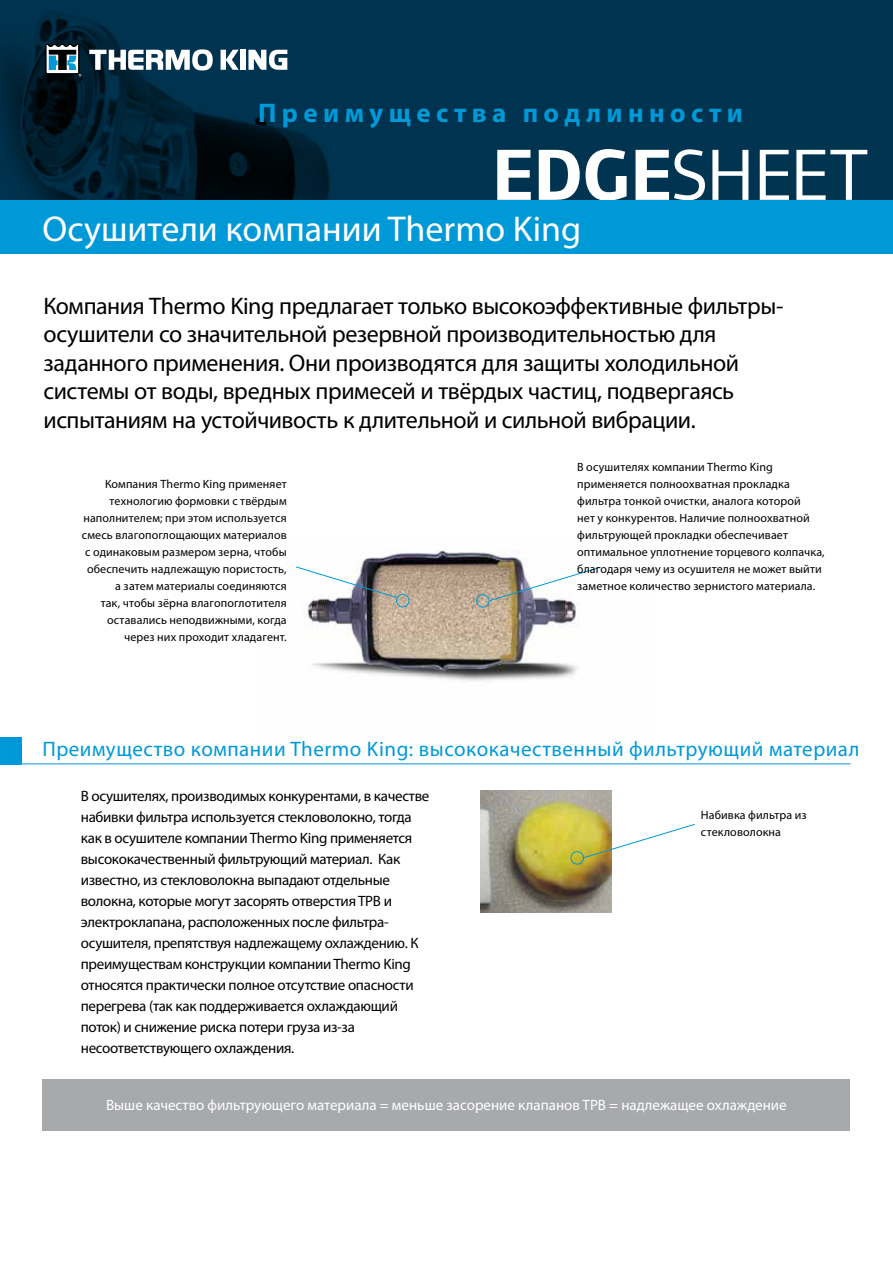
<style>
.page{position:relative;width:893px;height:1263px;background:#fff}
.page>*{position:absolute;margin:0;border:0;box-sizing:border-box;transform-origin:0 0}
.t1{font:75px "Foundry Form Sans";letter-spacing:-.02em;color:#fff}
.t2{font:36px "Myriad Pro";color:#fff}
.t3{font:700 27px "Myriad Pro";letter-spacing:.2em;color:#0099d8}
.t4{font:24px/28.5px "Myriad Pro";letter-spacing:-.02em;color:#000}
.t5{font:21px "Myriad Pro";letter-spacing:.025em;color:#0099d8}
.t6{font:15px/21px "Myriad Pro";letter-spacing:-.02em;color:#000}
.t7{font:15px "Myriad Pro";color:#fff}
.t8{font:12px/17px "Myriad Pro";letter-spacing:.01em;color:#000}
.s1{font-weight:700}
</style>
<div class="page">
<img style="left:306px;top:550px;width:271px;height:131px">
<div style="left:396px;top:594px;width:14px;height:13px;border:1px solid #0099d8;border-radius:50%"></div>
<svg style="left:296px;top:566px;width:102px;height:32px"></svg>
<img style="left:476px;top:566px;width:125px;height:42px">
<div style="left:0;top:737px;width:21px;height:27px;background:#0099d8"></div>
<hr style="left:0;top:764px;width:850px;height:1px;background:#0099d8">
<div style="left:43px;top:1079px;width:807px;height:51px;background:#a7a9ac"></div>
<img style="left:480px;top:790px;width:131px;height:122px">
<div style="left:0;top:0;width:893px;height:200px;background:#003450"></div>
<img style="left:0;top:12px;width:330px;height:188px">
<div style="left:0;top:200px;width:893px;height:54px;background:#0099d8"></div>
<svg style="left:89px;top:49px;width:124px;height:21px"></svg>
<svg style="left:221px;top:50px;width:18px;height:20px"></svg>
<div style="left:240px;top:50px;width:6px;height:20px;background:#fff"></div>
<svg style="left:248px;top:50px;width:39px;height:20px"></svg>
<svg style="left:45px;top:44px;width:36px;height:32px"></svg>
<svg style="left:570px;top:823px;width:125px;height:42px"></svg>
<h3 class="t3" style="left:258px;top:95px;width:486px">Преимущества подлинности</h3>
<h1 class="t1" style="left:492px;top:130px;width:378px"><span class="s1">EDGE</span>SHEET</h1>
<h2 class="t2" style="left:43px;top:207px;width:540px">Осушители компании Thermo King</h2>
<p class="t4" style="left:44px;top:291px;width:741px">Компания Thermo King предлагает только высокоэффективные фильтры&shy;осушители со значительной резервной производительностью для заданного применения. Они производятся для защиты холодильной системы от воды, вредных примесей и твёрдых частиц, подвергаясь испытаниям на устойчивость к длительной и сильной вибрации.</p>
<p class="t8" style="left:82px;top:475px;width:206px;text-align:right">Компания Thermo King применяет технологию формовки с твёрдым наполнителем; при этом используется смесь влагопоглощающих материалов с одинаковым размером зерна, чтобы обеспечить надлежащую пористость, а затем материалы соединяются<br>так, чтобы зёрна влагопоглотителя оставались неподвижными, когда через них проходит хладагент.</p>
<p class="t8" style="left:577px;top:458px;width:249px">В осушителях компании Thermo King применяется полноохватная прокладка фильтра тонкой очистки, аналога которой<br>нет у конкурентов. Наличие полноохватной фильтрующей прокладки обеспечивает оптимальное уплотнение торцевого колпачка, благодаря чему из осушителя не может выйти заметное количество зернистого материала.</p>
<h3 class="t5" style="left:43px;top:735px;width:818px">Преимущество компании Thermo King: высококачественный фильтрующий материал</h3>
<p class="t6" style="left:81px;top:785px;width:350px">В осушителях, производимых конкурентами, в качестве набивки фильтра используется стекловолокно, тогда как в осушителе компании Thermo King применяется высококачественный фильтрующий материал. Как известно, из стекловолокна выпадают отдельные волокна, которые могут засорять отверстия TPB и электроклапана, расположенных после фильтра&shy;осушителя, препятствуя надлежащему охлаждению. К преимуществам конструкции компании Thermo King относятся практически полное отсутствие опасности перегрева (так как поддерживается охлаждающий поток) и снижение риска потери груза из-за несоответствующего охлаждения.</p>
<p class="t8" style="left:701px;top:807px;width:107px">Набивка фильтра из стекловолокна</p>
<p class="t7" style="left:106px;top:1096px;width:682px">Выше качество фильтрующего материала = меньше засорение клапанов TPB = надлежащее охлаждение</p>
</div>
